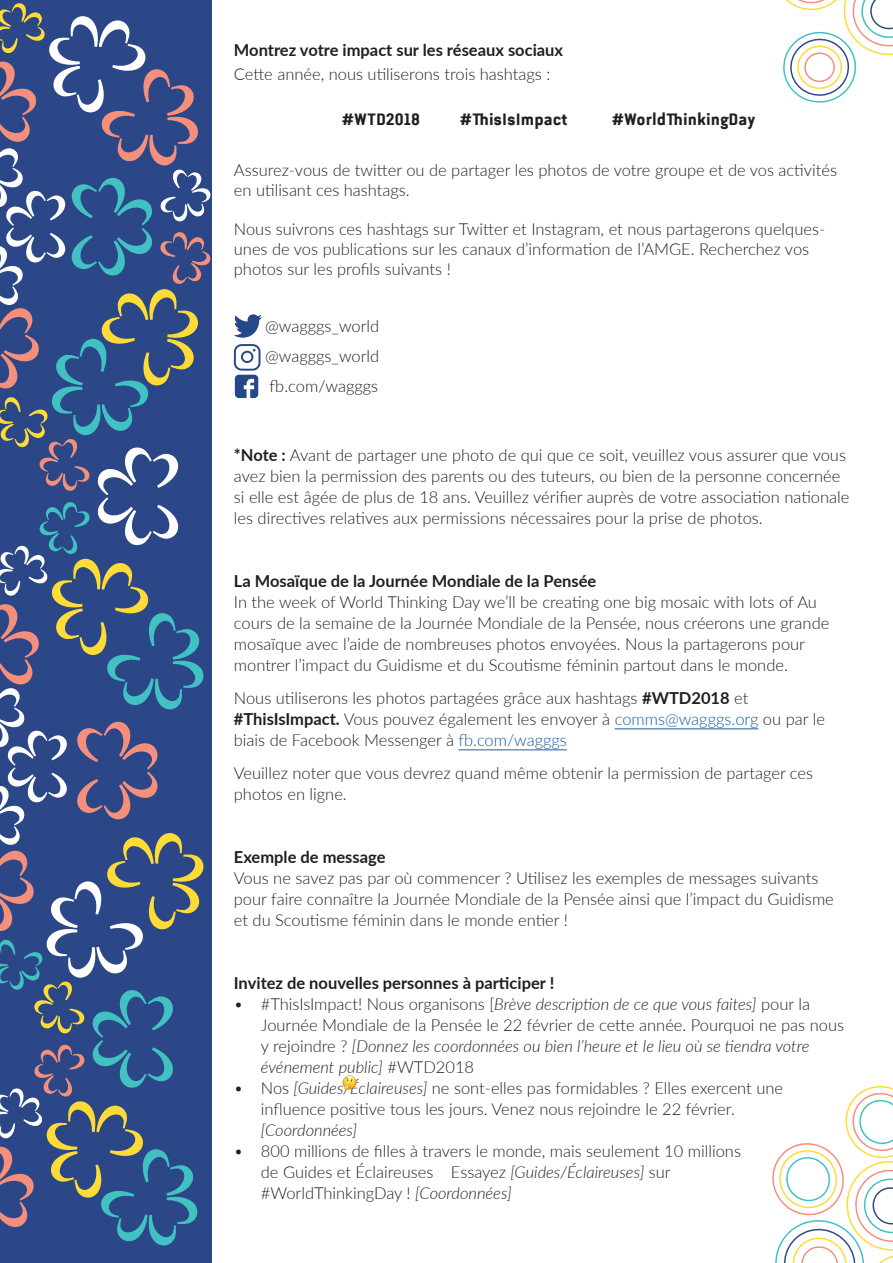
<style>
.page{position:relative;width:893px;height:1263px;background:#fff}
.page>*{position:absolute;margin:0;border:0;box-sizing:border-box;transform-origin:0 0}
.t1{font:300 16.5px/21px "Lato";color:#231f20}
.t2{font:700 16.5px "Lato";color:#231f20}
.t3{font:700 16.5px "Van Condensed Pro";color:#231f20}
.s1{font-weight:700}
.s2{color:#175d9e}
.s3{font-style:italic}
</style>
<div class="page">
<hr style="left:615px;top:729px;width:143px;height:1px;background:#175d9e">
<hr style="left:458px;top:750px;width:109px;height:1px;background:#175d9e">
<img style="left:342px;top:1076px;width:14px;height:13px">
<svg style="left:234px;top:314px;width:28px;height:24px"></svg>
<svg style="left:234px;top:344px;width:26px;height:54px"></svg>
<svg style="left:0;top:2px;width:211px;height:1245px;background:#425a8b"></svg>
<svg style="left:783px;top:0;width:110px;height:103px"></svg>
<svg style="left:772px;top:1085px;width:121px;height:178px"></svg>
<p class="t2" style="left:234px;top:38px;width:331px">Montrez votre impact sur les réseaux sociaux</p>
<p class="t1" style="left:234px;top:63px;width:318px">Cette année, nous utiliserons trois hashtags :</p>
<p class="t3" style="left:342px;top:107px;width:80px">#WTD2018</p>
<p class="t3" style="left:460px;top:107px;width:109px">#ThisIsImpact</p>
<p class="t3" style="left:612px;top:107px;width:145px">#WorldThinkingDay</p>
<p class="t1" style="left:234px;top:159px;width:605px;line-height:19.8px">Assurez-vous de twitter ou de partager les photos de votre groupe et de vos activités en utilisant ces hashtags.</p>
<p class="t1" style="left:234px;top:219px;width:593px;line-height:19.8px">Nous suivrons ces hashtags sur Twitter et Instagram, et nous partagerons quelques&shy;unes de vos publications sur les canaux d’information de l’AMGE. Recherchez vos photos sur les profils suivants !</p>
<p class="t1" style="left:265px;top:315px;width:116px">@wagggs_world</p>
<p class="t1" style="left:265px;top:345px;width:116px">@wagggs_world</p>
<p class="t1" style="left:270px;top:375px;width:110px">fb.com/wagggs</p>
<p class="t1" style="left:234px;top:444px;width:617px"><span class="s1">*Note :</span> Avant de partager une photo de qui que ce soit, veuillez vous assurer que vous avez bien la permission des parents ou des tuteurs, ou bien de la personne concernée si elle est âgée de plus de 18 ans. Veuillez vérifier auprès de votre association nationale les directives relatives aux permissions nécessaires pour la prise de photos.</p>
<p class="t2" style="left:234px;top:569px;width:364px">La Mosaïque de la Journée Mondiale de la Pensée</p>
<p class="t1" style="left:234px;top:591px;width:597px">In the week of World Thinking Day we’ll be creating one big mosaic with lots of Au cours de la semaine de la Journée Mondiale de la Pensée, nous créerons une grande mosaïque avec l’aide de nombreuses photos envoyées. Nous la partagerons pour montrer l’impact du Guidisme et du Scoutisme féminin partout dans le monde.</p>
<p class="t1" style="left:234px;top:687px;width:593px">Nous utiliserons les photos partagées grâce aux hashtags <span class="s1">#WTD2018</span> et <span class="s1">#ThisIsImpact.</span> Vous pouvez également les envoyer à <span class="s2">comms@wagggs.org</span> ou par le biais de Facebook Messenger à <span class="s2">fb.com/wagggs</span></p>
<p class="t1" style="left:234px;top:762px;width:581px">Veuillez noter que vous devrez quand même obtenir la permission de partager ces photos en ligne.</p>
<p class="t2" style="left:234px;top:845px;width:153px">Exemple de message</p>
<p class="t1" style="left:234px;top:867px;width:601px">Vous ne savez pas par où commencer ? Utilisez les exemples de messages suivants pour faire connaître la Journée Mondiale de la Pensée ainsi que l’impact du Guidisme et du Scoutisme féminin dans le monde entier !</p>
<p class="t2" style="left:234px;top:971px;width:322px">Invitez de nouvelles personnes à participer !</p>
<p class="t1" style="left:261px;top:993px;width:585px;text-indent:-27px">• #ThisIsImpact! Nous organisons [<span class="s3">Brève description de ce que vous faites]</span> pour la Journée Mondiale de la Pensée le 22 février de cette année. Pourquoi ne pas nous y rejoindre ? <span class="s3">[Donnez les coordonnées ou bien l’heure et le lieu où se tiendra votre événement public]</span> #WTD2018</p>
<p class="t1" style="left:261px;top:1077px;width:524px;text-indent:-27px">• Nos <span class="s3">[Guides/Éclaireuses]</span> ne sont-elles pas formidables ? Elles exercent une influence positive tous les jours. Venez nous rejoindre le 22 février. <span class="s3">[Coordonnées]</span></p>
<p class="t1" style="left:261px;top:1140px;width:482px;text-indent:-27px">• 800 millions de filles à travers le monde, mais seulement 10 millions de Guides et Éclaireuses Essayez <span class="s3">[Guides/Éclaireuses]</span> sur #WorldThinkingDay ! <span class="s3">[Coordonnées]</span></p>
</div>
